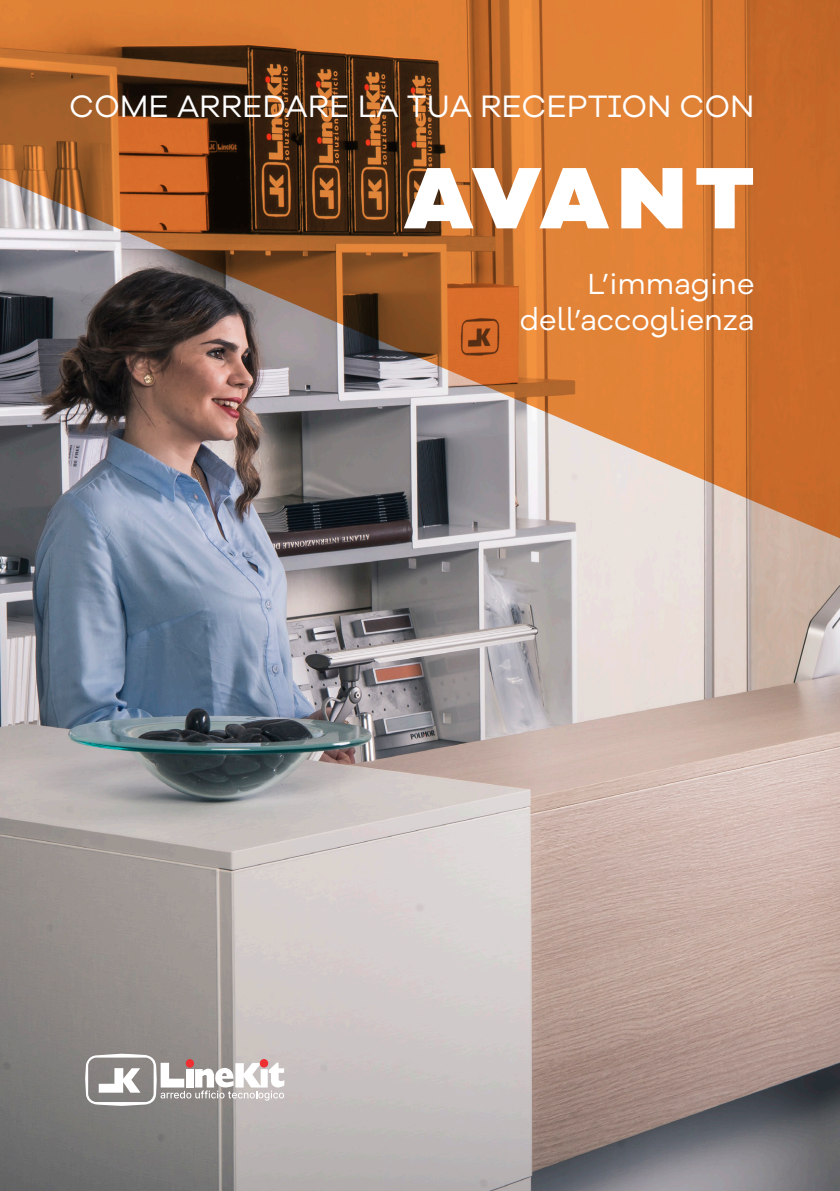
<style>
.page{position:relative;width:840px;height:1191px;background:#fff}
.page>*{position:absolute;margin:0;border:0;box-sizing:border-box;transform-origin:0 0}
.t1{font:900 90px "Galano Grotesque Alt";letter-spacing:.04em;color:#fff}
.t2{font:32px "Galano Grotesque Alt";color:#fff}
.t3{font:30px/36px "Galano Grotesque Alt";color:#fff;text-align:right}
</style>
<div class="page">
<img style="left:0;top:611px;width:839px;height:580px">
<img style="left:0;top:0;width:839px;height:611px">
<svg style="left:85px;top:1053px;width:199px;height:53px"></svg>
<div style="left:259px;top:1059px;width:9px;height:8px;background:#ee3033;border-radius:50%"></div>
<p class="t2" style="left:69px;top:86px;width:686px">COME ARREDARE LA TUA RECEPTION CON</p>
<p class="t1" style="left:403px;top:139px;width:352px">AVANT</p>
<p class="t3" style="left:519px;top:265px;width:236px">L’immagine dell’accoglienza</p>
</div>
